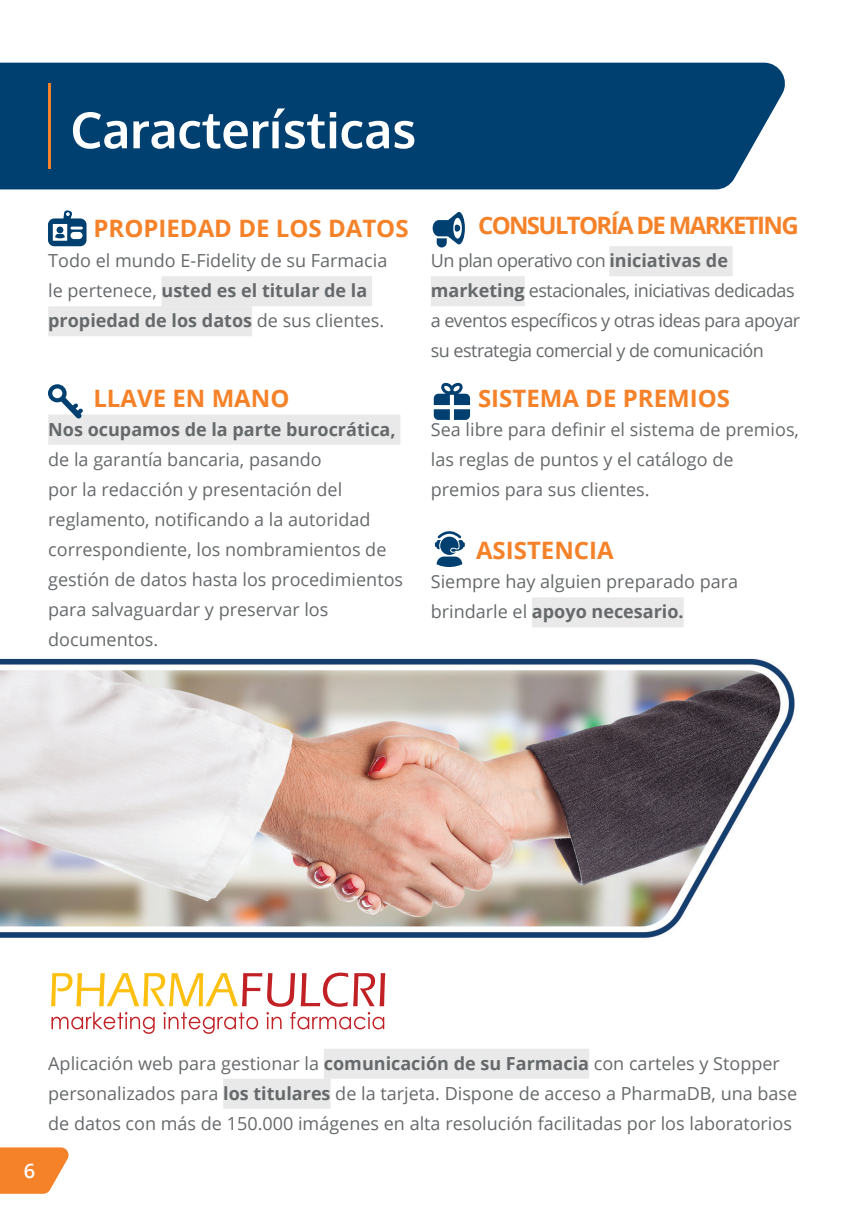
<style>
.page{position:relative;width:857px;height:1225px;background:#fff}
.page>*{position:absolute;margin:0;border:0;box-sizing:border-box;transform-origin:0 0}
.t1{font:700 50px "Oxygen";color:#fff}
.t2{font:700 24px "Open Sans";color:#f58229}
.t3{font:700 24px "Open Sans";letter-spacing:-.07em;color:#f58229}
.t4{font:600 20px "Open Sans";color:#fff}
.t5{font:18px/30px "Open Sans";color:#66696b}
.t6{font:18px/30px "Open Sans";letter-spacing:-.03em;color:#66696b}
.t7{font:700 18px "Open Sans";color:#66696b}
.s1{font-weight:700}
</style>
<div class="page">
<svg style="left:0;top:1147px;width:69px;height:46px;background:#f69245"></svg>
<div style="left:161px;top:276px;width:211px;height:30px;background:#e9e9e9"></div>
<div style="left:48px;top:306px;width:204px;height:30px;background:#e9e9e9"></div>
<div style="left:609px;top:246px;width:123px;height:30px;background:#e9e9e9"></div>
<div style="left:430px;top:276px;width:94px;height:30px;background:#e9e9e9"></div>
<div style="left:48px;top:414px;width:352px;height:30px;background:#e9e9e9"></div>
<div style="left:0;top:63px;width:785px;height:126px;background:#004071"></div>
<hr style="left:48px;top:83px;width:3px;height:86px;background:#f58229">
<svg style="left:433px;top:382px;width:37px;height:38px"></svg>
<svg style="left:48px;top:210px;width:38px;height:36px"></svg>
<svg style="left:432px;top:212px;width:32px;height:35px"></svg>
<div style="left:454px;top:225px;width:6px;height:7px;background:#004071;border-radius:50%"></div>
<div style="left:531px;top:597px;width:152px;height:30px;background:#e9e9e9"></div>
<svg style="left:434px;top:531px;width:30px;height:37px"></svg>
<svg style="left:48px;top:384px;width:35px;height:34px"></svg>
<div style="left:324px;top:1048px;width:265px;height:30px;background:#e9e9e9"></div>
<div style="left:223px;top:1078px;width:107px;height:30px;background:#e9e9e9"></div>
<svg style="left:51px;top:972px;width:334px;height:34px"></svg>
<svg style="left:51px;top:1012px;width:104px;height:21px"></svg>
<svg style="left:163px;top:1012px;width:95px;height:21px"></svg>
<svg style="left:266px;top:1012px;width:15px;height:17px"></svg>
<svg style="left:290px;top:1012px;width:94px;height:17px"></svg>
<img style="left:0;top:658px;width:795px;height:280px">
<h1 class="t1" style="left:70px;top:99px;width:347px">Características</h1>
<h2 class="t2" style="left:93px;top:211px;width:316px">PROPIEDAD DE LOS DATOS</h2>
<h2 class="t3" style="left:478px;top:208px;width:322px">CONSULTORÍA DE MARKETING</h2>
<p class="t5" style="left:48px;top:245px;width:340px">Todo el mundo E-Fidelity de su Farmacia le pertenece, <span class="s1">usted es el titular de la propiedad de los datos</span> de sus clientes.</p>
<p class="t6" style="left:430px;top:245px;width:370px">Un plan operativo con <span class="s1">iniciativas de marketing</span> estacionales, iniciativas dedicadas a eventos específicos y otras ideas para apoyar su estrategia comercial y de comunicación</p>
<h2 class="t2" style="left:93px;top:381px;width:197px">LLAVE EN MANO</h2>
<h2 class="t2" style="left:478px;top:381px;width:253px">SISTEMA DE PREMIOS</h2>
<p class="t7" style="left:48px;top:416px;width:349px">Nos ocupamos de la parte burocrática,</p>
<p class="t5" style="left:48px;top:443px;width:356px">de la garantía bancaria, pasando<br>por la redacción y presentación del reglamento, notificando a la autoridad correspondiente, los nombramientos de gestión de datos hasta los procedimientos para salvaguardar y preservar los documentos.</p>
<p class="t5" style="left:430px;top:413px;width:369px">Sea libre para definir el sistema de premios, las reglas de puntos y el catálogo de premios para sus clientes.</p>
<h2 class="t2" style="left:476px;top:534px;width:139px">ASISTENCIA</h2>
<p class="t5" style="left:430px;top:566px;width:308px">Siempre hay alguien preparado para brindarle el <span class="s1">apoyo necesario.</span></p>
<p class="t4" style="left:24px;top:1156px;width:13px">6</p>
<p class="t5" style="left:48px;top:1047px;width:750px">Aplicación web para gestionar la <span class="s1">comunicación de su Farmacia</span> con carteles y Stopper personalizados para <span class="s1">los titulares</span> de la tarjeta. Dispone de acceso a PharmaDB, una base de datos con más de 150.000 imágenes en alta resolución facilitadas por los laboratorios</p>
</div>
